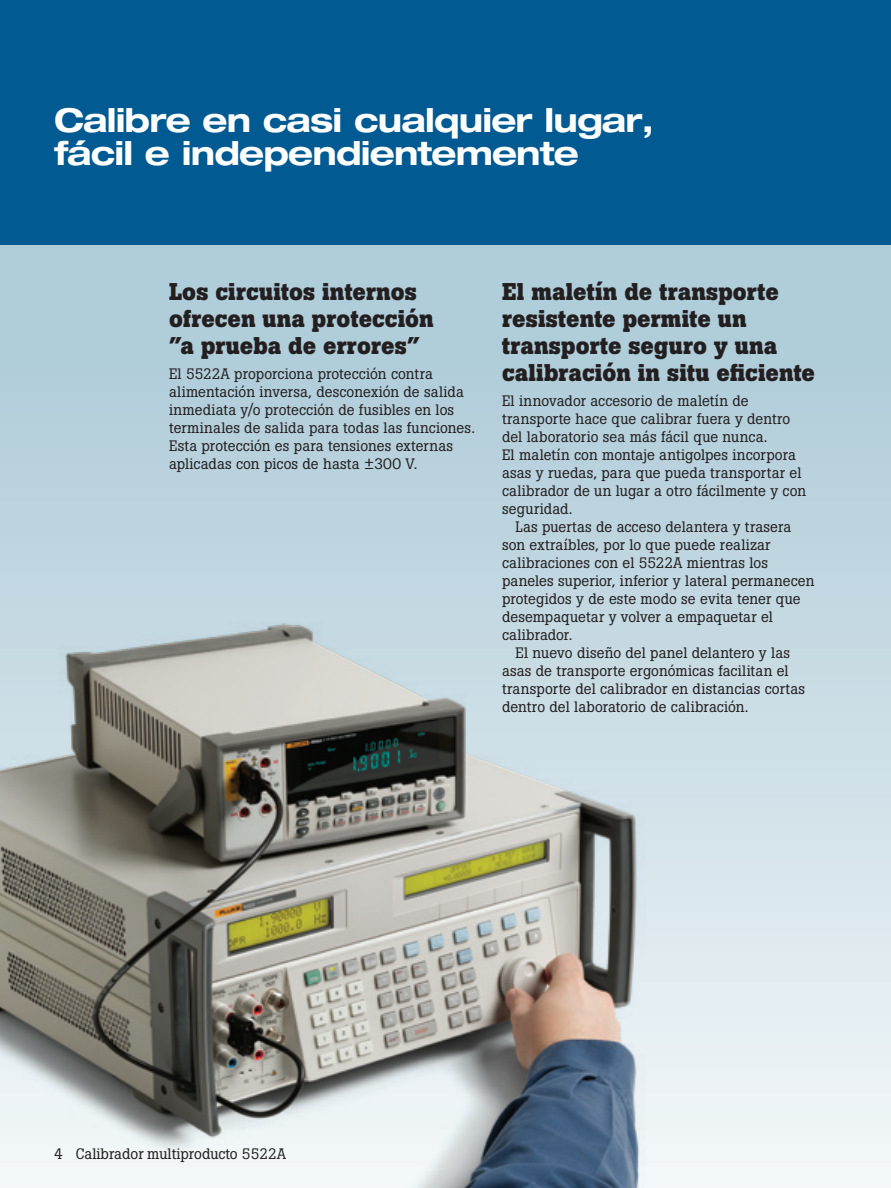
<style>
.page{position:relative;width:891px;height:1188px;background:#fff}
.page>*{position:absolute;margin:0;border:0;box-sizing:border-box;transform-origin:0 0}
.t1{font:700 expanded 33px/33px "Helvetica Neue LT Std";letter-spacing:-.025em;color:#fff}
.Subhead{font:700 24px/27px "Boton Pro";letter-spacing:.005em;color:#231f20}
._1st_paragraph{font:15px/18px "Boton Pro";letter-spacing:.01em;color:#231f20}
.indent_paragraph{font:15px/18px "Boton Pro";letter-spacing:.005em;color:#231f20}
</style>
<div class="page">
<div style="left:0;top:244px;width:891px;height:944px;background:linear-gradient(to bottom,#a8c7d6,#f2f6f8)"></div>
<div style="left:0;top:0;width:891px;height:245px;background:#015a92"></div>
<img style="left:0;top:588px;width:789px;height:600px">
<img style="left:0;top:625px;width:638px;height:563px">
<p class="t1" style="left:54px;top:102px;width:602px">Calibre en casi cualquier lugar, fácil e independientemente</p>
<p class="Subhead" style="left:169px;top:278px;width:266px">Los circuitos internos ofrecen una protección ”a prueba de errores”</p>
<p class="_1st_paragraph" style="left:169px;top:365px;width:308px">El 5522A proporciona protección contra alimentación inversa, desconexión de salida inmediata y/o protección de fusibles en los terminales de salida para todas las funciones.<br>Esta protección es para tensiones externas aplicadas con picos de hasta ±300 V.</p>
<p class="Subhead" style="left:502px;top:278px;width:315px">El maletín de transporte resistente permite un transporte seguro y una calibración in situ eficiente</p>
<p class="_1st_paragraph" style="left:502px;top:392px;width:306px">El innovador accesorio de maletín de transporte hace que calibrar fuera y dentro del laboratorio sea más fácil que nunca.<br>El maletín con montaje antigolpes incorpora asas y ruedas, para que pueda transportar el calibrador de un lugar a otro fácilmente y con seguridad.</p>
<p class="indent_paragraph" style="left:502px;top:518px;width:314px;text-indent:14px">Las puertas de acceso delantera y trasera son extraíbles, por lo que puede realizar calibraciones con el 5522A mientras los paneles superior, inferior y lateral permanecen protegidos y de este modo se evita tener que desempaquetar y volver a empaquetar el calibrador.</p>
<p class="indent_paragraph" style="left:502px;top:644px;width:304px;text-indent:14px">El nuevo diseño del panel delantero y las asas de transporte ergonómicas facilitan el transporte del calibrador en distancias cortas dentro del laboratorio de calibración.</p>
<p class="indent_paragraph" style="left:54px;top:1145px;width:234px">4 Calibrador multiproducto 5522A</p>
</div>
